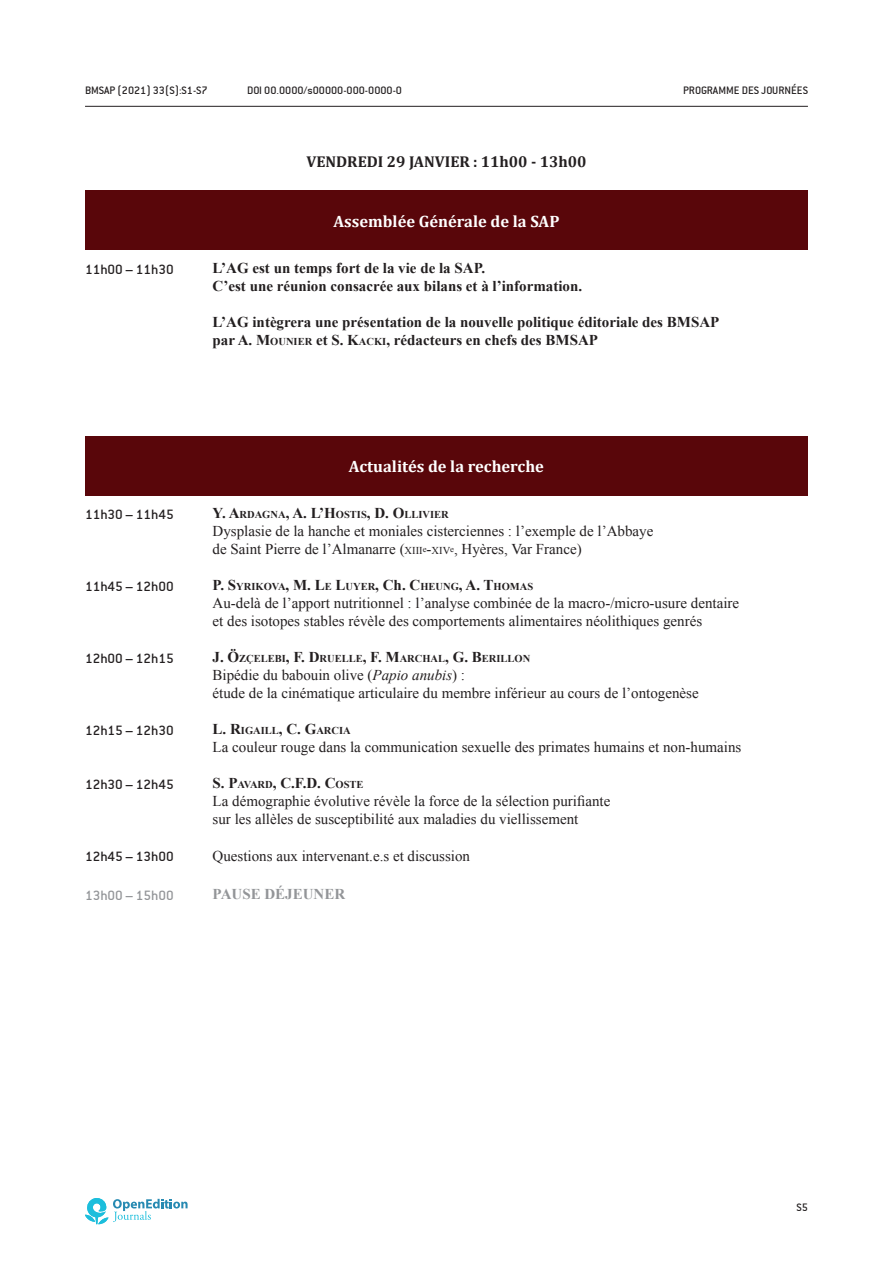
<style>
.page{position:relative;width:893px;height:1263px;background:#fff}
.page>*{position:absolute;margin:0;border:0;box-sizing:border-box;transform-origin:0 0}
.BMSAP_-_Titre_1{font:700 16.5px "Cambria";color:#fff}
.BMSAP_-_Titre_1-2{font:700 15.75px "Cambria";color:#231f20}
.t1{font:15px "Times New Roman";color:#231f20}
.t2{font:700 15px/18px "Times New Roman";color:#231f20}
.t3{font:15px "Conduit ITC";color:#231f20}
.t4{font:700 15px "Times New Roman";color:#231f20}
.t5{font:700 15px "Times New Roman";color:#939598}
.t6{font:15px "Conduit ITC";color:#939598}
.t7{font:12px "Conduit ITC";color:#231f20}
.t8{font:700 10.5px "Times New Roman";color:#231f20}
.s1{font-style:inherit}
.s2{font-size:10.5px}
.s3{font-size:15px}
.s4{font-style:italic}
</style>
<div class="page">
<hr style="left:85px;top:106px;width:723px;height:1px;background:#231f20">
<svg style="left:85px;top:1198px;width:103px;height:26px"></svg>
<div style="left:85px;top:191px;width:723px;height:59px;background:#59060a"></div>
<div style="left:85px;top:436px;width:723px;height:59px;background:#59060a"></div>
<p class="t7" style="left:85px;top:83px;width:124px">BMSAP (2021) 33(S):S1-S7</p>
<p class="t7" style="left:247px;top:83px;width:156px">DOI 00.0000/s00000-000-0000-0</p>
<p class="BMSAP_-_Titre_1-2" style="left:306px;top:150px;width:282px">VENDREDI 29 JANVIER : 11h00 - 13h00</p>
<p class="BMSAP_-_Titre_1" style="left:333px;top:209px;width:228px">Assemblée Générale de la SAP</p>
<p class="t7" style="left:683px;top:83px;width:126px">PROGRAMME DES JOURNÉES</p>
<p class="t3" style="left:85px;top:261px;width:90px">11h00 – 11h30</p>
<p class="t2" style="left:213px;top:259px;width:274px">L’AG est un temps fort de la vie de la SAP.</p>
<p class="t2" style="left:213px;top:277px;width:371px">C’est une réunion consacrée aux bilans et à l’information.</p>
<p class="t2" style="left:213px;top:313px;width:508px">L’AG intègrera une présentation de la nouvelle politique éditoriale des BMSAP par A. <span class="s1">M</span><span class="s2">OUNIER</span> et S. <span class="s1">K</span><span class="s2">ACKI</span>, rédacteurs en chefs des BMSAP</p>
<p class="BMSAP_-_Titre_1" style="left:349px;top:455px;width:196px">Actualités de la recherche</p>
<p class="t3" style="left:85px;top:506px;width:90px">11h30 – 11h45</p>
<p class="t8" style="left:213px;top:508px;width:238px"><span class="s3">Y. A</span>RDAGNA<span class="s3">, A. L’H</span>OSTIS<span class="s3">, D. O</span>LLIVIER</p>
<p class="t1" style="left:213px;top:521px;width:442px">Dysplasie de la hanche et moniales cisterciennes : l’exemple de l’Abbaye</p>
<p class="t1" style="left:213px;top:539px;width:371px">de Saint Pierre de l’Almanarre (<span class="s2">XIII</span><sup>e</sup>-<span class="s2">XIV</span><sup>e</sup>, Hyères, Var France)</p>
<p class="t3" style="left:85px;top:578px;width:90px">11h45 – 12h00</p>
<p class="t8" style="left:213px;top:580px;width:321px"><span class="s3">P. S</span>YRIKOVA<span class="s3">, M. L</span>E <span class="s3">L</span>UYER<span class="s3">, C</span><span class="s3">h</span><span class="s3">. C</span>HEUNG<span class="s3">, A. T</span>HOMAS</p>
<p class="t1" style="left:213px;top:593px;width:528px">Au-delà de l’apport nutritionnel : l’analyse combinée de la macro-/micro-usure dentaire</p>
<p class="t1" style="left:213px;top:611px;width:491px">et des isotopes stables révèle des comportements alimentaires néolithiques genrés</p>
<p class="t3" style="left:85px;top:650px;width:90px">12h00 – 12h15</p>
<p class="t8" style="left:213px;top:651px;width:319px"><span class="s3">J</span><span class="s3">. Ö</span>ZÇELEBI<span class="s3">, F. D</span>RUELLE<span class="s3">, F. M</span>ARCHAL<span class="s3">, G. B</span>ERILLON</p>
<p class="t1" style="left:213px;top:665px;width:254px">Bipédie du babouin olive (<span class="s4">Papio anubis</span>) :</p>
<p class="t1" style="left:213px;top:683px;width:488px">étude de la cinématique articulaire du membre inférieur au cours de l’ontogenèse</p>
<p class="t3" style="left:85px;top:722px;width:90px">12h15 – 12h30</p>
<p class="t8" style="left:213px;top:723px;width:140px"><span class="s3">L. R</span>IGAILL<span class="s3">, C. G</span>ARCIA</p>
<p class="t1" style="left:213px;top:737px;width:530px">La couleur rouge dans la communication sexuelle des primates humains et non-humains</p>
<p class="t3" style="left:85px;top:775px;width:90px">12h30 – 12h45</p>
<p class="t4" style="left:213px;top:773px;width:153px">S. P<span class="s2">AVARD</span>, C.F.D. C<span class="s2">OSTE</span></p>
<p class="t1" style="left:213px;top:791px;width:399px">La démographie évolutive révèle la force de la sélection purifiante</p>
<p class="t1" style="left:213px;top:809px;width:367px">sur les allèles de susceptibilité aux maladies du viellissement</p>
<p class="t3" style="left:85px;top:848px;width:90px">12h45 – 13h00</p>
<p class="t1" style="left:213px;top:846px;width:259px">Questions aux intervenant.e.s et discussion</p>
<p class="t6" style="left:85px;top:887px;width:90px">13h00 – 15h00</p>
<p class="t5" style="left:213px;top:884px;width:134px">PAUSE DÉJEUNER</p>
<p class="t7" style="left:796px;top:1200px;width:13px">S5</p>
</div>
